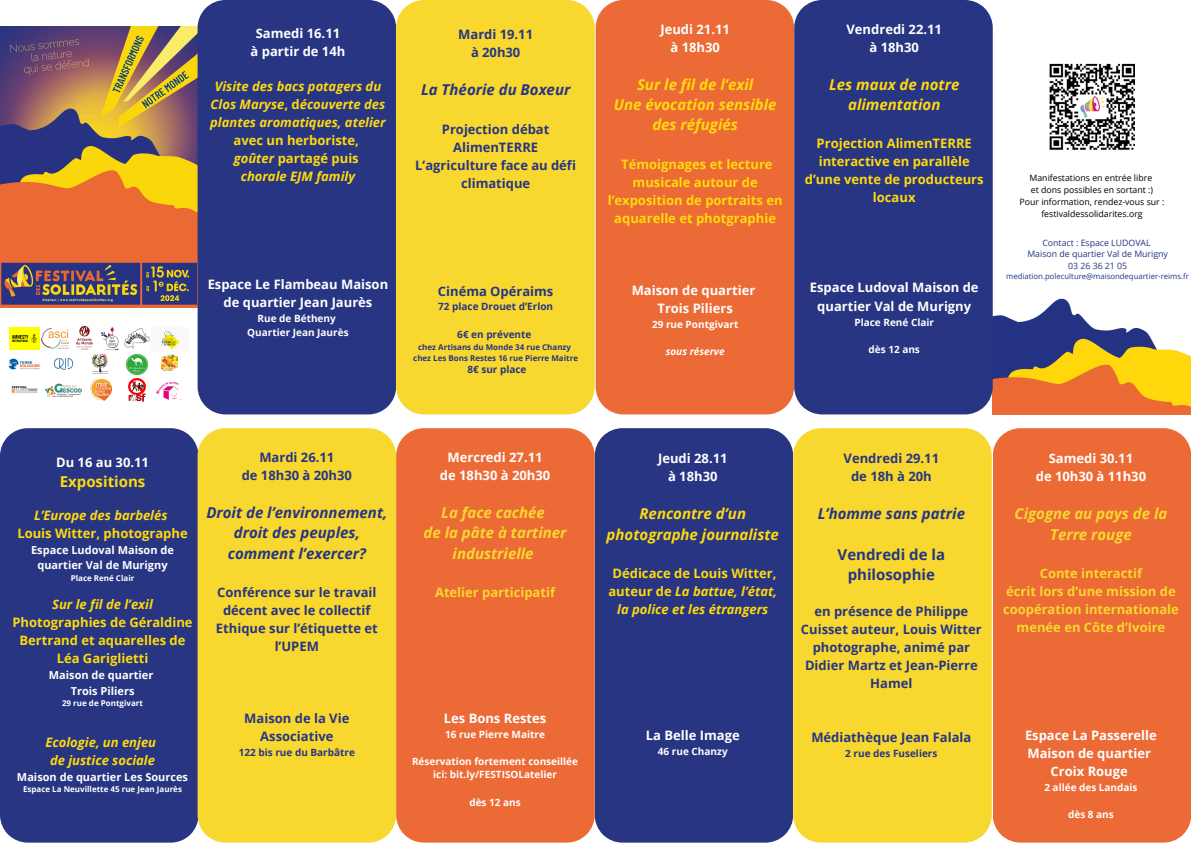
<style>
.page{position:relative;width:1191px;height:843px;background:#fff}
.page>*{position:absolute;margin:0;border:0;box-sizing:border-box;transform-origin:0 0}
.t1{font:italic 700 15px/20.2px "Open Sans";color:#ffda0d;text-align:center}
.t2{font:italic 700 15px/20.2px "Open Sans";color:#273583;text-align:center}
.t3{font:italic 700 15px/20.2px "Open Sans";color:#f8d82e;text-align:center}
.t4{font:700 15px/20.2px "Open Sans";color:#273583;text-align:center}
.t5{font:700 15px "Open Sans";color:#ffda0d}
.t6{font:700 13px/18px "Open Sans";color:#273583;text-align:center}
.t7{font:700 13px/18px "Open Sans";color:#fff;text-align:center}
.t8{font:700 13px/18px "Open Sans";color:#ffda0d;text-align:center}
.t9{font:italic 700 13px/18px "Open Sans";color:#ffda0d;text-align:center}
.t10{font:700 13px/18px "Open Sans";color:#f8d82e;text-align:center}
.t11{font:700 11px/15.3px "Open Sans";color:#fff;text-align:center}
.t12{font:700 10px/13.5px "Open Sans";color:#fff;text-align:center}
.t13{font:700 10px "Open Sans";color:#273583}
.t14{font:italic 700 10px "Open Sans";color:#fff}
.t15{font:8.8px/12.1px "Open Sans";color:#000;text-align:center}
.t16{font:8.8px "Open Sans";color:#273583}
.t17{font:700 8px "Open Sans";color:#fff}
.t18{font:700 8px/10.7px "Open Sans";color:#273583;text-align:center}
.t19{font:7.8px "Open Sans";color:#273583}
.s1{font-style:normal}
.s2{font-style:italic}
</style>
<div class="page">
<img style="left:0;top:26px;width:197px;height:282px">
<img style="left:46px;top:383px;width:35px;height:14px">
<img style="left:100px;top:327px;width:19px;height:24px">
<img style="left:11px;top:386px;width:27px;height:7px">
<img style="left:161px;top:354px;width:16px;height:16px">
<img style="left:91px;top:353px;width:18px;height:21px">
<img style="left:127px;top:354px;width:20px;height:20px">
<img style="left:162px;top:331px;width:18px;height:19px">
<img style="left:76px;top:326px;width:16px;height:23px">
<img style="left:53px;top:358px;width:21px;height:12px">
<img style="left:42px;top:329px;width:26px;height:19px">
<img style="left:8px;top:358px;width:32px;height:12px">
<img style="left:90px;top:379px;width:21px;height:21px">
<img style="left:124px;top:329px;width:26px;height:19px">
<img style="left:129px;top:378px;width:16px;height:23px">
<img style="left:9px;top:327px;width:30px;height:22px">
<img style="left:157px;top:382px;width:26px;height:18px">
<img style="left:992px;top:294px;width:198px;height:120px">
<img style="left:1049px;top:63px;width:85px;height:87px">
<div style="left:793px;top:428px;width:198px;height:414px;background:#f8d82e"></div>
<div style="left:0;top:428px;width:197px;height:414px;background:#273583"></div>
<div style="left:993px;top:428px;width:197px;height:414px;background:#ec6a36"></div>
<div style="left:594px;top:428px;width:199px;height:414px;background:#273583"></div>
<div style="left:197px;top:0;width:199px;height:414px;background:#273583"></div>
<div style="left:794px;top:0;width:198px;height:414px;background:#273583"></div>
<div style="left:396px;top:0;width:198px;height:414px;background:#f8d82e"></div>
<div style="left:197px;top:428px;width:199px;height:414px;background:#f8d82e"></div>
<div style="left:396px;top:428px;width:198px;height:414px;background:#ec6a36"></div>
<div style="left:595px;top:0;width:199px;height:414px;background:#ec6a36"></div>
<h2 class="t7" style="left:250px;top:24px;width:96px">Samedi 16.11 à partir de 14h</h2>
<h3 class="t9" style="left:210px;top:77px;width:177px">Visite des bacs potagers du<br>Clos Maryse<span class="s1">, d</span>écouverte des plantes aromatiques, atelier <span class="s1">avec un herboriste,<br></span>goûter <span class="s1">partagé puis<br></span>chorale EJM family</h3>
<h1 class="t6" style="left:458px;top:25px;width:76px">Mardi 19.11 à 20h30</h1>
<h2 class="t2" style="left:421px;top:79px;width:151px">La Théorie du Boxeur</h2>
<h2 class="t6" style="left:415px;top:120px;width:162px">Projection débat<br>AlimenTERRE<br>L’agriculture face au défi climatique</h2>
<h2 class="t7" style="left:208px;top:275px;width:182px">Espace Le Flambeau Maison de quartier Jean Jaurès</h2>
<h2 class="t12" style="left:247px;top:311px;width:103px">Rue de Bétheny<br>Quartier Jean Jaurès</h2>
<h2 class="t6" style="left:438px;top:282px;width:117px">Cinéma Opéraims</h2>
<h2 class="t13" style="left:438px;top:299px;width:116px">72 place Drouet d’Erlon</h2>
<h1 class="t13" style="left:457px;top:327px;width:76px">6€ en prévente</h1>
<h1 class="t18" style="left:413px;top:341px;width:166px">chez Artisans du Monde 34 rue Chanzy chez Les Bons Restes 16 rue Pierre Maitre</h1>
<h1 class="t13" style="left:467px;top:362px;width:61px">8€ sur place</h1>
<h2 class="t7" style="left:660px;top:19px;width:71px">Jeudi 21.11 à 18h30</h2>
<h1 class="t1" style="left:613px;top:74px;width:164px">Sur le fil de l’exil<br>Une évocation sensible des réfugiés</h1>
<h2 class="t8" style="left:607px;top:154px;width:176px">Témoignages et lecture musicale autour de l’exposition de portraits en aquarelle et photgraphie</h2>
<h2 class="t7" style="left:631px;top:280px;width:125px">Maison de quartier<br>Trois Piliers</h2>
<h2 class="t12" style="left:652px;top:317px;width:88px">29 rue Pontgivart</h2>
<h3 class="t14" style="left:665px;top:344px;width:60px">sous réserve</h3>
<h1 class="t7" style="left:846px;top:19px;width:97px">Vendredi 22.11 à 18h30</h1>
<h2 class="t1" style="left:829px;top:74px;width:132px">Les maux de notre alimentation</h2>
<h2 class="t8" style="left:804px;top:134px;width:180px">Projection AlimenTERRE interactive en parallèle d’une vente de producteurs locaux</h2>
<h3 class="t7" style="left:809px;top:278px;width:170px">Espace Ludoval Maison de quartier Val de Murigny</h3>
<h3 class="t12" style="left:854px;top:315px;width:81px">Place René Clair</h3>
<h2 class="t12" style="left:868px;top:342px;width:53px">dès 12 ans</h2>
<p class="t15" style="left:1019px;top:171px;width:146px">Manifestations en entrée libre<br>et dons possibles en sortant :)<br>Pour information, rendez-vous sur : festivaldessolidarites.org</p>
<h2 class="t16" style="left:1042px;top:236px;width:110px">Contact : Espace LUDOVAL</h2>
<h3 class="t16" style="left:1027px;top:248px;width:142px">Maison de quartier Val de Murigny</h3>
<h2 class="t16" style="left:1067px;top:259px;width:61px">03 26 36 21 05</h2>
<h4 class="t19" style="left:1006px;top:271px;width:184px">mediation.poleculture@maisondequartier-reims.fr</h4>
<h1 class="t7" style="left:56px;top:453px;width:94px">Du 16 au 30.11</h1>
<h1 class="t5" style="left:60px;top:471px;width:87px">Expositions</h1>
<h2 class="t8" style="left:17px;top:505px;width:172px"><span class="s2">L’Europe des barbelés<br></span>Louis Witter, photographe</h2>
<h2 class="t11" style="left:31px;top:541px;width:144px">Espace Ludoval Maison de quartier Val de Murigny</h2>
<h2 class="t17" style="left:71px;top:571px;width:65px">Place René Clair</h2>
<h3 class="t8" style="left:12px;top:595px;width:182px"><span class="s2">Sur le fil de l’exil<br></span>Photographies de Géraldine<br>Bertrand et aquarelles de<br>Léa Gariglietti</h3>
<h3 class="t11" style="left:49px;top:667px;width:106px">Maison de quartier<br>Trois Piliers</h3>
<h3 class="t17" style="left:62px;top:697px;width:82px">29 rue de Pontgivart</h3>
<h4 class="t9" style="left:46px;top:732px;width:112px">Ecologie, un enjeu de justice sociale</h4>
<h4 class="t11" style="left:17px;top:768px;width:172px">Maison de quartier Les Sources</h4>
<h4 class="t17" style="left:23px;top:783px;width:160px">Espace La Neuvillette 45 rue Jean Jaurès</h4>
<h1 class="t6" style="left:242px;top:447px;width:112px">Mardi 26.11<br>de 18h30 à 20h30</h1>
<h2 class="t2" style="left:206px;top:502px;width:182px">Droit de l’environnement, droit des peuples, comment l’exercer?</h2>
<h2 class="t6" style="left:216px;top:582px;width:163px">Conférence sur le travail décent avec le collectif<br>Ethique sur l’étiquette et l’UPEM</h2>
<p class="t6" style="left:244px;top:708px;width:107px">Maison de la Vie<br>Associative</p>
<p class="t13" style="left:239px;top:745px;width:118px">122 bis rue du Barbâtre</p>
<h5 class="t7" style="left:440px;top:447px;width:112px">Mercredi 27.11 de 18h30 à 20h30</h5>
<p class="t3" style="left:423px;top:502px;width:144px">La face cachée<br>de la pâte à tartiner industrielle</p>
<p class="t10" style="left:435px;top:582px;width:122px">Atelier participatif</p>
<p class="t7" style="left:444px;top:708px;width:104px">Les Bons Restes</p>
<p class="t12" style="left:445px;top:727px;width:101px">16 rue Pierre Maitre</p>
<p class="t12" style="left:412px;top:754px;width:167px">Réservation fortement conseillée ici: bit.ly/FESTISOLatelier</p>
<p class="t12" style="left:469px;top:794px;width:53px">dès 12 ans</p>
<h3 class="t7" style="left:658px;top:449px;width:71px">Jeudi 28.11 à 18h30</h3>
<h2 class="t1" style="left:606px;top:503px;width:174px">Rencontre d’un photographe journaliste</h2>
<h1 class="t9" style="left:608px;top:563px;width:170px"><span class="s1">Dédicace de Louis Witter, auteur de</span> La battue, l’état, la police et les étrangers</h1>
<h2 class="t7" style="left:645px;top:725px;width:95px">La Belle Image</h2>
<h2 class="t12" style="left:658px;top:744px;width:71px">46 rue Chanzy</h2>
<h2 class="t6" style="left:843px;top:449px;width:97px">Vendredi 29.11 de 18h à 20h</h2>
<h1 class="t2" style="left:817px;top:503px;width:149px">L’homme sans patrie</h1>
<h2 class="t4" style="left:837px;top:543px;width:109px">Vendredi de la philosophie</h2>
<h2 class="t6" style="left:800px;top:602px;width:182px">en présence de Philippe<br>Cuisset auteur, Louis Witter photographe, animé par<br>Didier Martz et Jean-Pierre<br>Hamel</h2>
<h2 class="t6" style="left:811px;top:728px;width:162px">Médiathèque Jean Falala</h2>
<h2 class="t13" style="left:845px;top:746px;width:94px">2 rue des Fuseliers</h2>
<h2 class="t7" style="left:1035px;top:449px;width:112px">Samedi 30.11<br>de 10h30 à 11h30</h2>
<h1 class="t3" style="left:1014px;top:503px;width:154px">Cigogne au pays de la<br>Terre rouge</h1>
<h2 class="t10" style="left:1002px;top:563px;width:177px">Conte interactif<br>écrit lors d’une mission de coopération internationale menée en Côte d’Ivoire</h2>
<h3 class="t7" style="left:1024px;top:725px;width:133px">Espace La Passerelle<br>Maison de quartier<br>Croix Rouge</h3>
<h3 class="t12" style="left:1044px;top:780px;width:95px">2 allée des Landais</h3>
<h3 class="t12" style="left:1067px;top:807px;width:47px">dès 8 ans</h3>
</div>
